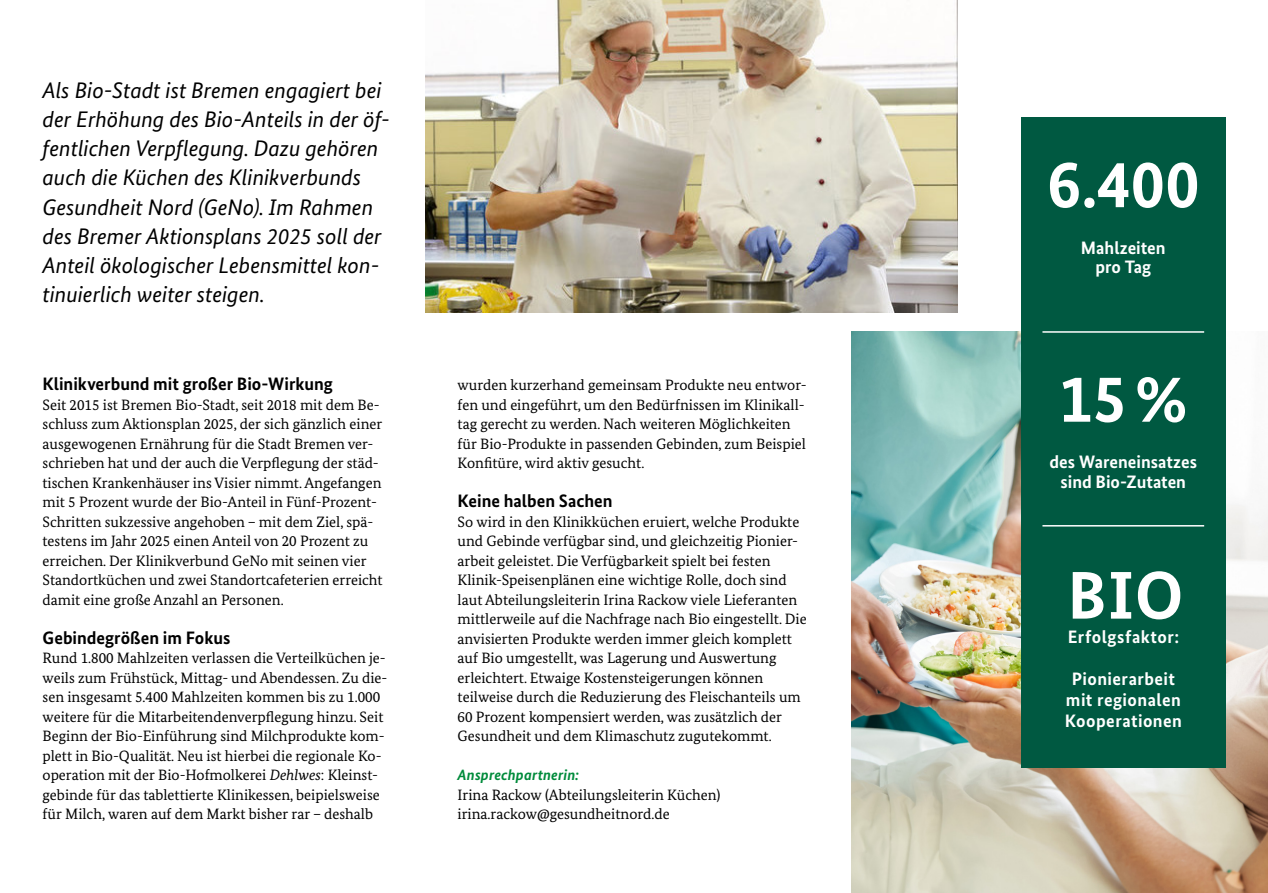
<style>
.page{position:relative;width:1268px;height:893px;background:#fff}
.page>*{position:absolute;margin:0;border:0;box-sizing:border-box;transform-origin:0 0}
.t1{font:700 67.5px "Bundes Sans";letter-spacing:.005em;color:#fff}
.t2{font:italic 22.5px/29.2px "Bundes Sans";color:#000}
.t3{font:700 18px "Bundes Sans";color:#000}
.t4{font:700 18px/21px "Bundes Sans";letter-spacing:.02em;color:#fff;text-align:center}
.t5{font:700 18px/19.5px "Bundes Sans";color:#fff;text-align:center}
.t6{font:15px/19.5px "Bundes Serif";color:#000}
.t7{font:italic 700 15px "Bundes Sans";letter-spacing:.01em;color:#008b3b}
.s1{font-style:italic}
</style>
<div class="page">
<img style="left:851px;top:332px;width:416px;height:561px">
<div style="left:1020px;top:117px;width:205px;height:650px;background:#005941"></div>
<hr style="left:1042px;top:331px;width:161px;height:2px;background:#fff">
<hr style="left:1042px;top:525px;width:161px;height:2px;background:#fff">
<img style="left:425px;top:0;width:532px;height:312px">
<p class="t2" style="left:43px;top:75px;width:349px">Als Bio-Stadt ist Bremen engagiert bei der Erhöhung des Bio-Anteils in der öf&shy;fentlichen Verpflegung. Dazu gehören auch die Küchen des Klinikverbunds Gesundheit Nord (GeNo). Im Rahmen des Bremer Aktionsplans 2025 soll der Anteil ökologischer Lebensmittel kon&shy;tinuierlich weiter steigen.</p>
<p class="t3" style="left:43px;top:373px;width:292px">Klinikverbund mit großer Bio-Wirkung</p>
<p class="t6" style="left:43px;top:394px;width:341px">Seit 2015 ist Bremen Bio-Stadt, seit 2018 mit dem Be&shy;schluss zum Aktionsplan 2025, der sich gänzlich einer ausgewogenen Ernährung für die Stadt Bremen ver&shy;schrieben hat und der auch die Verpflegung der städ&shy;tischen Krankenhäuser ins Visier nimmt. Angefangen mit 5 Prozent wurde der Bio-Anteil in Fünf-Prozent-Schritten sukzessive angehoben – mit dem Ziel, spä&shy;testens im Jahr 2025 einen Anteil von 20 Prozent zu erreichen. Der Klinikverbund GeNo mit seinen vier Standortküchen und zwei Standortcafeterien erreicht damit eine große Anzahl an Personen.</p>
<p class="t3" style="left:43px;top:626px;width:189px">Gebindegrößen im Fokus</p>
<p class="t6" style="left:43px;top:648px;width:346px">Rund 1.800 Mahlzeiten verlassen die Verteilküchen je&shy;weils zum Frühstück, Mittag- und Abendessen. Zu die&shy;sen insgesamt 5.400 Mahlzeiten kommen bis zu 1.000 weitere für die Mitarbeitendenverpflegung hinzu. Seit Beginn der Bio-Einführung sind Milchprodukte kom&shy;plett in Bio-Qualität. Neu ist hierbei die regionale Ko&shy;operation mit der Bio-Hofmolkerei <span class="s1">Dehlwes</span>: Kleinst&shy;gebinde für das tablettierte Klinikessen, beipielsweise für Milch, waren auf dem Markt bisher rar – deshalb</p>
<p class="t6" style="left:457px;top:375px;width:350px">wurden kurzerhand gemeinsam Produkte neu entwor&shy;fen und eingeführt, um den Bedürfnissen im Klinikall&shy;tag gerecht zu werden. Nach weiteren Möglichkeiten für Bio-Produkte in passenden Gebinden, zum Beispiel Konfitüre, wird aktiv gesucht.</p>
<p class="t3" style="left:457px;top:490px;width:156px">Keine halben Sachen</p>
<p class="t6" style="left:457px;top:511px;width:350px">So wird in den Klinikküchen eruiert, welche Produkte und Gebinde verfügbar sind, und gleichzeitig Pionier&shy;arbeit geleistet. Die Verfügbarkeit spielt bei festen Klinik-Speisenplänen eine wichtige Rolle, doch sind laut Abteilungsleiterin Irina Rackow viele Lieferanten mittlerweile auf die Nachfrage nach Bio eingestellt. Die anvisierten Produkte werden immer gleich komplett auf Bio umgestellt, was Lagerung und Auswertung erleichtert. Etwaige Kostensteigerungen können teilweise durch die Reduzierung des Fleischanteils um 60 Prozent kompensiert werden, was zusätzlich der Gesundheit und dem Klimaschutz zugutekommt.</p>
<p class="t7" style="left:457px;top:766px;width:123px">Ansprechpartnerin:</p>
<p class="t6" style="left:457px;top:784px;width:264px">Irina Rackow (Abteilungsleiterin Küchen) irina.rackow@gesundheitnord.de</p>
<h1 class="t1" style="left:1047px;top:143px;width:153px">6.400</h1>
<p class="t5" style="left:1080px;top:237px;width:86px">Mahlzeiten pro Tag</p>
<h1 class="t1" style="left:1058px;top:357px;width:130px">15%</h1>
<p class="t5" style="left:1049px;top:452px;width:149px">des Wareneinsatzes sind Bio-Zutaten</p>
<h1 class="t1" style="left:1067px;top:554px;width:118px">BIO</h1>
<p class="t4" style="left:1067px;top:626px;width:113px">Erfolgsfaktor:</p>
<p class="t4" style="left:1064px;top:668px;width:119px">Pionierarbeit mit regionalen<br>Kooperationen</p>
</div>
